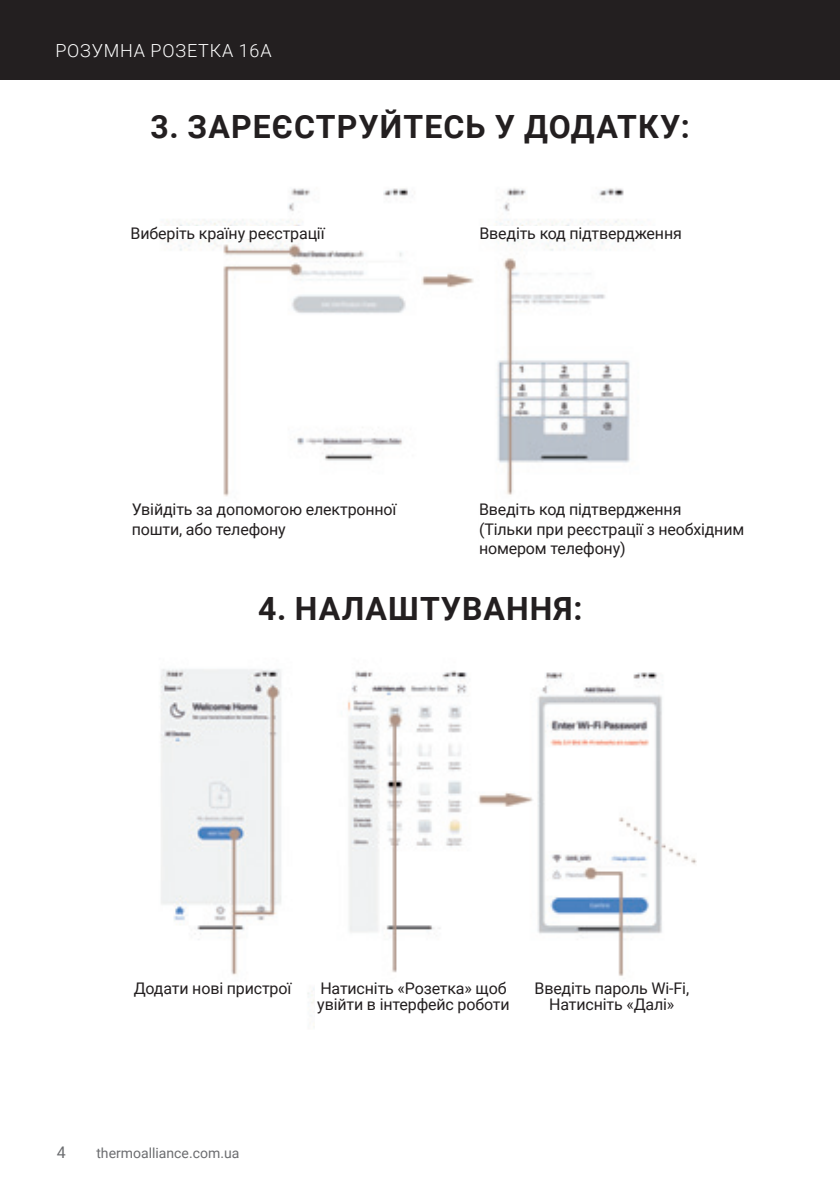
<style>
.page{position:relative;width:840px;height:1191px;background:#fff}
.page>*{position:absolute;margin:0;border:0;box-sizing:border-box;transform-origin:0 0}
.t1{font:700 32px "Roboto";letter-spacing:.035em;color:#231f20}
.t2{font:300 18px "Roboto";letter-spacing:.045em;color:#fff}
.t3{font:16px/19.2px "Roboto";letter-spacing:-.01em;color:#231f20}
.t4{font:16px "Roboto";color:#6c6d70}
.t5{font:14px "Roboto";color:#6c6d70}
</style>
<div class="page">
<div style="left:0;top:0;width:839px;height:80px;background:#231f20"></div>
<img style="left:166px;top:188px;width:477px;height:309px">
<img style="left:160px;top:669px;width:536px;height:357px">
<div style="left:533px;top:982px;width:156px;height:52px;background:#fff"></div>
<div style="left:315px;top:982px;width:196px;height:52px;background:#fff"></div>
<div style="left:132px;top:982px;width:161px;height:52px;background:#fff"></div>
<div style="left:87px;top:226px;width:280px;height:12px;background:#fff"></div>
<div style="left:440px;top:226px;width:280px;height:12px;background:#fff"></div>
<p class="t2" style="left:55px;top:38px;width:218px">РОЗУМНА РОЗЕТКА 16А</p>
<h1 class="t1" style="left:150px;top:104px;width:540px">3. ЗАРЕЄСТРУЙТЕСЬ У ДОДАТКУ:</h1>
<p class="t3" style="left:130px;top:223px;width:195px">Виберіть країну реєстрації</p>
<p class="t3" style="left:479px;top:223px;width:204px">Введіть код підтвердження</p>
<p class="t3" style="left:132px;top:499px;width:266px">Увійдіть за допомогою електронної пошти, або телефону</p>
<p class="t3" style="left:478px;top:499px;width:267px">Введіть код підтвердження<br>(Тільки при реєстрації з необхідним номером телефону)</p>
<h1 class="t1" style="left:258px;top:585px;width:325px">4. НАЛАШТУВАННЯ:</h1>
<p class="t3" style="left:134px;top:978px;width:159px">Додати нові пристрої</p>
<p class="t3" style="left:317px;top:980px;width:194px;line-height:16px">Натисніть «Розетка» щоб увійти в інтерфейс роботи</p>
<p class="t3" style="left:534px;top:980px;width:156px;line-height:16px;text-align:center">Введіть пароль Wi-Fi,<br>Натисніть «Далі»</p>
<p class="t4" style="left:57px;top:1140px;width:10px">4</p>
<p class="t5" style="left:96px;top:1142px;width:144px">thermoalliance.com.ua</p>
</div>
